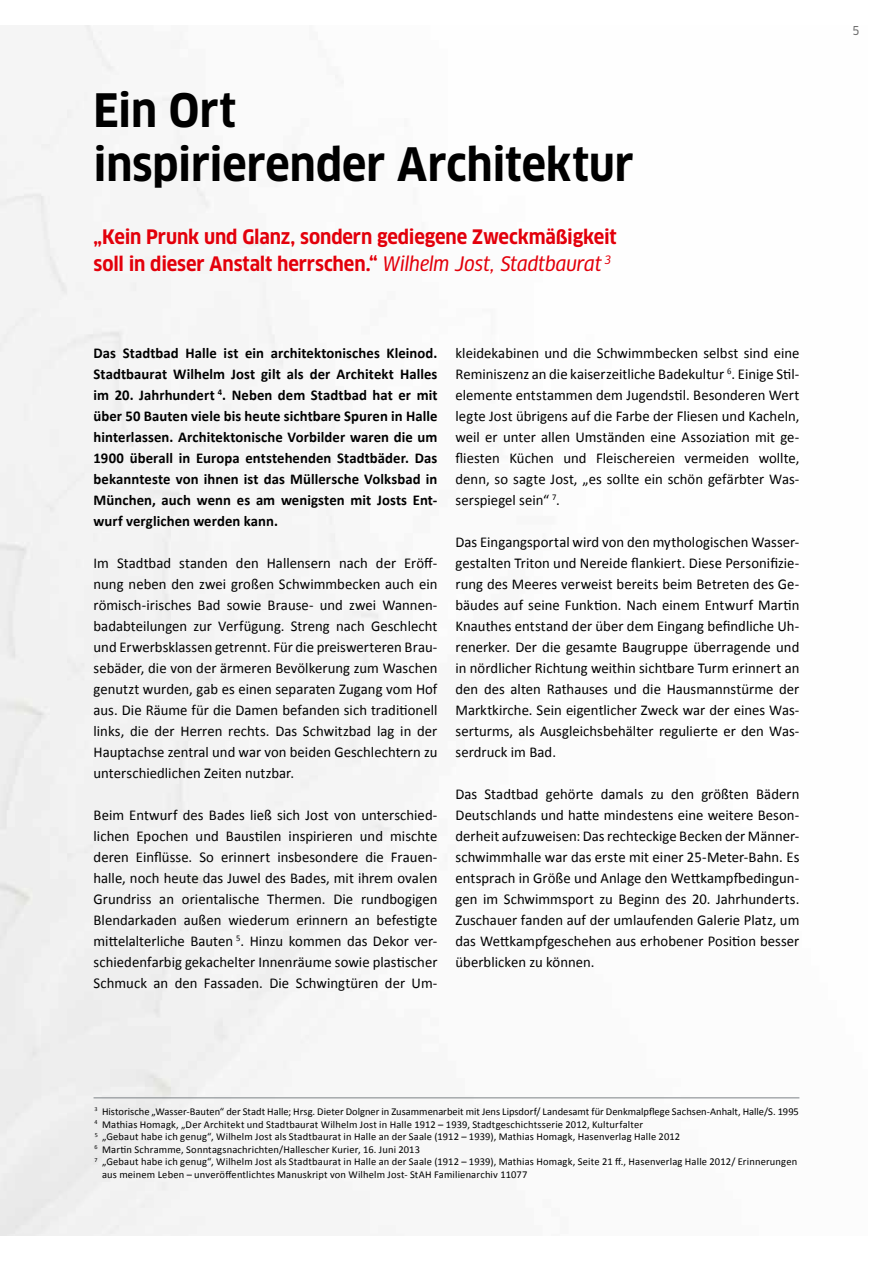
<style>
.page{position:relative;width:893px;height:1263px;background:#fff}
.page>*{position:absolute;margin:0;border:0;box-sizing:border-box;transform-origin:0 0}
.t1{font:700 condensed 45px/54px "Clan OT";color:#000}
.t2{font:700 condensed 19.5px/27px "Clan OT";letter-spacing:-.005em;color:#e3000b}
.t3{font:15px/21px "Calibri";letter-spacing:.005em;color:#000;text-align:justify}
.t4{font:700 15px/21px "Calibri";letter-spacing:.005em;color:#000;text-align:justify}
.t5{font:12px "Clan OT Narrow News";color:#6e6e6e}
.t6{font:10.5px "Calibri";letter-spacing:.015em;color:#000}
.s1{font-family:"Clan OT Narrow News Ita";font-weight:400;font-stretch:normal}
</style>
<div class="page">
<hr style="left:94px;top:1097px;width:705px;height:1px;background:#7c8286">
<h1 class="t1" style="left:94px;top:83px;width:542px">Ein Ort<br>inspirierender Architektur</h1>
<h2 class="t2" style="left:94px;top:223px;width:525px">„Kein Prunk und Glanz, sondern gediegene Zweckmäßigkeit soll in dieser Anstalt herrschen.“ <span class="s1">Wilhelm Jost, Stadtbaurat</span> <sup>3</sup></h2>
<p class="t4" style="left:94px;top:342px;width:345px">Das Stadtbad Halle ist ein architektonisches Kleinod.<br>Stadtbaurat Wilhelm Jost gilt als der Architekt Halles im 20. Jahrhundert <sup>4</sup>. Neben dem Stadtbad hat er mit über 50 Bauten viele bis heute sichtbare Spuren in Halle hinterlassen. Architektonische Vorbilder waren die um 1900 überall in Europa entstehenden Stadtbäder. Das bekannteste von ihnen ist das Müllersche Volksbad in München, auch wenn es am wenigsten mit Josts Ent&shy;wurf verglichen werden kann.</p>
<p class="t3" style="left:94px;top:552px;width:345px">Im Stadtbad standen den Hallensern nach der Eröff&shy;nung neben den zwei großen Schwimmbecken auch ein römisch-irisches Bad sowie Brause- und zwei Wannen&shy;badabteilungen zur Verfügung. Streng nach Geschlecht und Erwerbsklassen getrennt. Für die preiswerteren Brau&shy;sebäder, die von der ärmeren Bevölkerung zum Waschen genutzt wurden, gab es einen separaten Zugang vom Hof aus. Die Räume für die Damen befanden sich traditionell links, die der Herren rechts. Das Schwitzbad lag in der Hauptachse zentral und war von beiden Geschlechtern zu unterschiedlichen Zeiten nutzbar.</p>
<p class="t3" style="left:94px;top:804px;width:345px">Beim Entwurf des Bades ließ sich Jost von unterschied&shy;lichen Epochen und Baustilen inspirieren und mischte deren Einflüsse. So erinnert insbesondere die Frauen&shy;halle, noch heute das Juwel des Bades, mit ihrem ovalen Grundriss an orientalische Thermen. Die rundbogigen Blendarkaden außen wiederum erinnern an befestigte mittelalterliche Bauten <sup>5</sup>. Hinzu kommen das Dekor ver&shy;schiedenfarbig gekachelter Innenräume sowie plastischer Schmuck an den Fassaden. Die Schwingtüren der Um-</p>
<p class="t3" style="left:455px;top:342px;width:345px">kleidekabinen und die Schwimmbecken selbst sind eine Reminiszenz an die kaiserzeitliche Badekultur <sup>6</sup>. Einige Stil&shy;elemente entstammen dem Jugendstil. Besonderen Wert legte Jost übrigens auf die Farbe der Fliesen und Kacheln, weil er unter allen Umständen eine Assoziation mit ge&shy;fliesten Küchen und Fleischereien vermeiden wollte, denn, so sagte Jost, „es sollte ein schön gefärbter Was&shy;serspiegel sein“ <sup>7</sup>.</p>
<p class="t3" style="left:455px;top:531px;width:345px">Das Eingangsportal wird von den mythologischen Wasser&shy;gestalten Triton und Nereide flankiert. Diese Personifizie&shy;rung des Meeres verweist bereits beim Betreten des Ge&shy;bäudes auf seine Funktion. Nach einem Entwurf Martin Knauthes entstand der über dem Eingang befindliche Uh&shy;renerker. Der die gesamte Baugruppe überragende und in nördlicher Richtung weithin sichtbare Turm erinnert an den des alten Rathauses und die Hausmannstürme der Marktkirche. Sein eigentlicher Zweck war der eines Was&shy;serturms, als Ausgleichsbehälter regulierte er den Was&shy;serdruck im Bad.</p>
<p class="t3" style="left:455px;top:783px;width:345px">Das Stadtbad gehörte damals zu den größten Bädern Deutschlands und hatte mindestens eine weitere Beson&shy;derheit aufzuweisen: Das rechteckige Becken der Männer&shy;schwimmhalle war das erste mit einer 25-Meter-Bahn. Es entsprach in Größe und Anlage den Wettkampfbedingun&shy;gen im Schwimmsport zu Beginn des 20. Jahrhunderts.<br>Zuschauer fanden auf der umlaufenden Galerie Platz, um das Wettkampfgeschehen aus erhobener Position besser überblicken zu können.</p>
<p class="t6" style="left:95px;top:1105px;width:706px"><sup>3</sup> Historische „Wasser-Bauten“ der Stadt Halle; Hrsg. Dieter Dolgner in Zusammenarbeit mit Jens Lipsdorf/ Landesamt für Denkmalpflege Sachsen-Anhalt, Halle/S. 1995</p>
<p class="t6" style="left:94px;top:1117px;width:550px"><sup>4</sup> Mathias Homagk, „Der Architekt und Stadtbaurat Wilhelm Jost in Halle 1912 – 1939, Stadtgeschichtsserie 2012, Kulturfalter</p>
<p class="t6" style="left:95px;top:1130px;width:587px"><sup>5</sup> „Gebaut habe ich genug“, Wilhelm Jost als Stadtbaurat in Halle an der Saale (1912 – 1939), Mathias Homagk, Hasenverlag Halle 2012</p>
<p class="t6" style="left:95px;top:1142px;width:327px"><sup>6</sup> Martin Schramme, Sonntagsnachrichten/Hallescher Kurier, 16. Juni 2013</p>
<p class="t6" style="left:94px;top:1155px;width:704px"><sup>7</sup> „Gebaut habe ich genug“, Wilhelm Jost als Stadtbaurat in Halle an der Saale (1912 – 1939), Mathias Homagk, Seite 21 ff., Hasenverlag Halle 2012/ Erinnerungen</p>
<p class="t6" style="left:102px;top:1168px;width:427px">aus meinem Leben – unveröffentlichtes Manuskript von Wilhelm Jost- StAH Familienarchiv 11077</p>
<p class="t5" style="left:852px;top:23px;width:9px">5</p>
</div>
